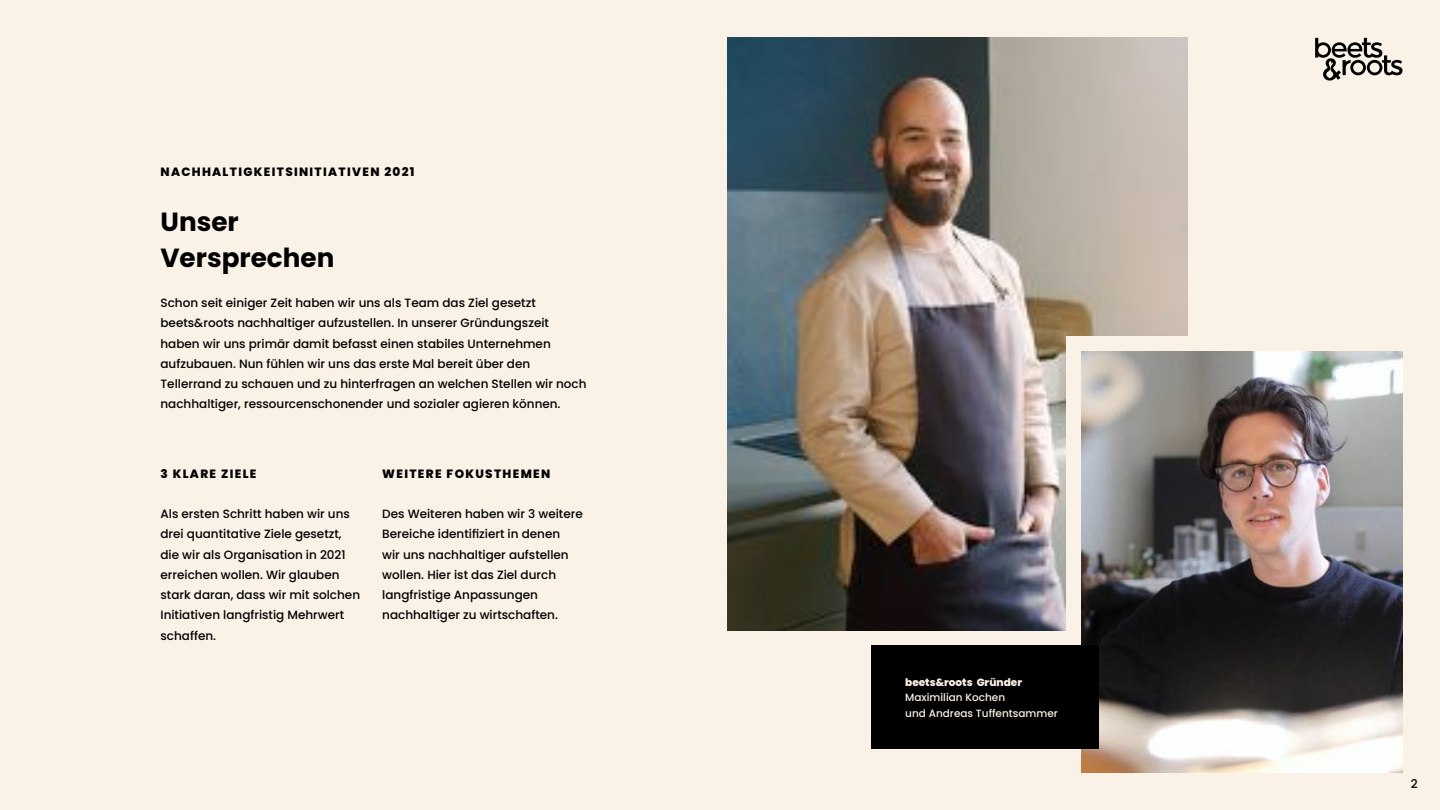
<style>
.page{position:relative;width:1440px;height:810px;background:#faf1e7}
.page>*{position:absolute;margin:0;border:0;box-sizing:border-box;transform-origin:0 0}
.t1{font:700 26.25px/35.2px "Poppins";color:#000}
.t2{font:500 12px/20.2px "Poppins";color:#000}
.t3{font:800 12px "Poppins";letter-spacing:.11em;color:#000}
.t4{font:500 10.5px/15.8px "Poppins";color:#fbf1e6}
.t5{font:800 10.5px "Poppins";color:#fbf1e6}
</style>
<div class="page">
<img style="left:728px;top:38px;width:460px;height:593px">
<svg style="left:1315px;top:38px;width:87px;height:43px"></svg>
<div style="left:1066px;top:337px;width:228px;height:309px;background:#faf1e7"></div>
<img style="left:1082px;top:352px;width:320px;height:420px">
<div style="left:871px;top:646px;width:228px;height:103px;background:#000"></div>
<p class="t3" style="left:160px;top:163px;width:256px">NACHHALTIGKEITSINITIATIVEN 2021</p>
<h1 class="t1" style="left:161px;top:205px;width:175px">Unser<br>Versprechen</h1>
<p class="t2" style="left:160px;top:293px;width:428px">Schon seit einiger Zeit haben wir uns als Team das Ziel gesetzt beets&amp;roots nachhaltiger aufzustellen. In unserer Gründungszeit haben wir uns primär damit befasst einen stabiles Unternehmen aufzubauen. Nun fühlen wir uns das erste Mal bereit über den Tellerrand zu schauen und zu hinterfragen an welchen Stellen wir noch nachhaltiger, ressourcenschonender und sozialer agieren können.</p>
<p class="t3" style="left:160px;top:465px;width:98px">3 KLARE ZIELE</p>
<p class="t2" style="left:160px;top:504px;width:201px">Als ersten Schritt haben wir uns drei quantitative Ziele gesetzt, die wir als Organisation in 2021 erreichen wollen. Wir glauben stark daran, dass wir mit solchen<br>Initiativen langfristig Mehrwert schaffen.</p>
<p class="t3" style="left:382px;top:465px;width:170px">WEITERE FOKUSTHEMEN</p>
<p class="t2" style="left:382px;top:504px;width:202px">Des Weiteren haben wir 3 weitere<br>Bereiche identifiziert in denen<br>wir uns nachhaltiger aufstellen wollen. Hier ist das Ziel durch langfristige Anpassungen nachhaltiger zu wirtschaften.</p>
<p class="t5" style="left:905px;top:675px;width:118px">beets&amp;roots Gründer</p>
<p class="t4" style="left:905px;top:690px;width:154px">Maximilian Kochen<br>und Andreas Tuffentsammer</p>
<p class="t2" style="left:1411px;top:774px;width:8px">2</p>
</div>
